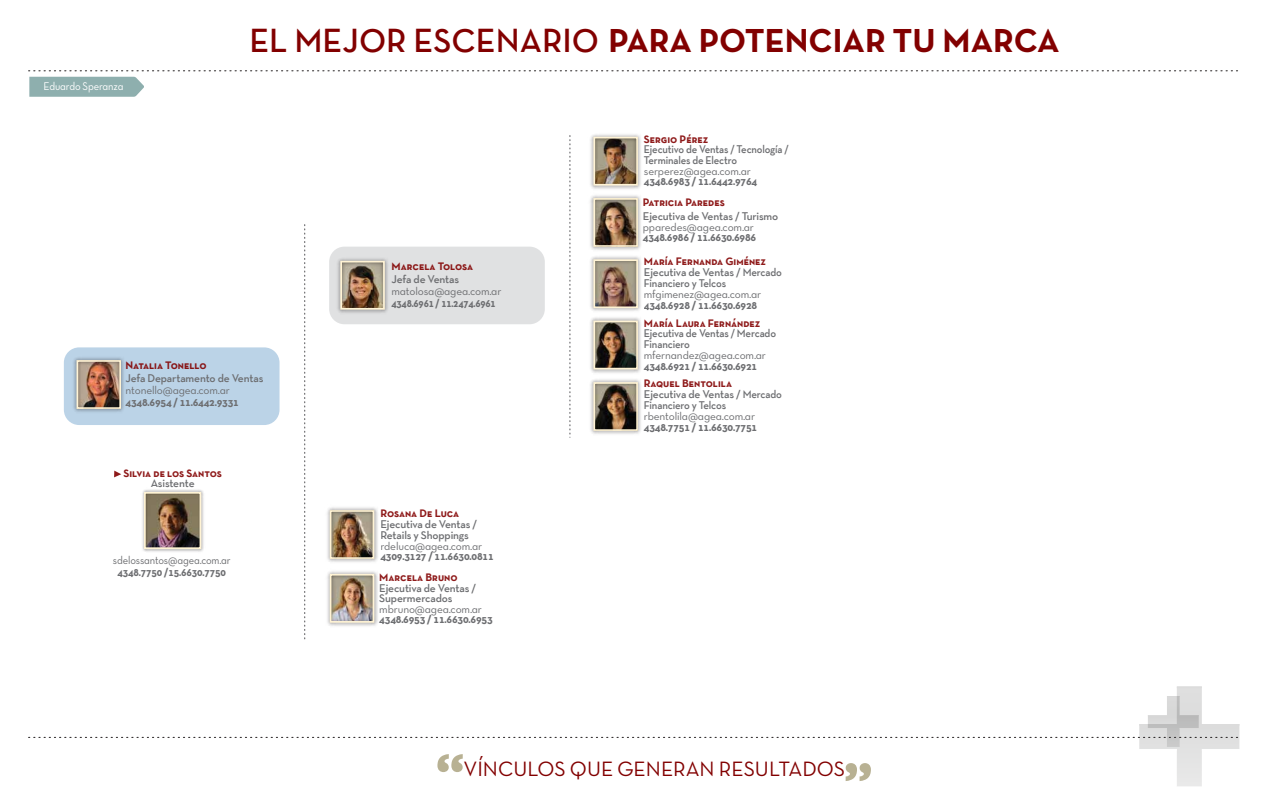
<style>
.page{position:relative;width:1268px;height:812px;background:#fff}
.page>*{position:absolute;margin:0;border:0;box-sizing:border-box;transform-origin:0 0}
.t1{font:700 33.8px "Neutra Text TF";color:#820000}
.t2{font:21.1px "Neutra Text TF Book Alt";color:#820000}
.t3{font:600 11.3px/11px "Neutra Text TF";letter-spacing:-.015em;color:#6d6e71}
.t4{font:11.3px "Neutra Text TF Book Alt";letter-spacing:-.015em;color:#6d6e71}
.t5{font:700 11.3px "Neutra Text TF";letter-spacing:-.02em;color:#6d6e71}
.t6{font:600 11.3px/11px "Neutra Text TF";letter-spacing:-.015em;color:#6d6e71;scale:.93 1}
.t7{font:600 11.3px/11px "Neutra Text TF";letter-spacing:-.015em;color:#6d6e71;scale:.94 1}
.t8{font:11.3px "Neutra Text TF Book Alt";letter-spacing:-.015em;color:#6d6e71;scale:.93 1}
.t9{font:700 11.3px "Neutra Text TF";letter-spacing:-.02em;color:#6d6e71;scale:.93 1}
.t10{font:700 11.3px "Neutra Text TF";letter-spacing:-.02em;color:#6d6e71;scale:.89 1}
.t11{font:11.3px "Neutra Text TF Book Alt";letter-spacing:-.015em;color:#fff;scale:.93 1}
.t12{font:11px "Neutra Text TF Bold SC";color:rgb(130 0 0/.9)}
.t13{font:11px "Neutra Text TF Bold SC";color:#820000}
.s1{font-weight:600}
</style>
<div class="page">
<div style="left:329px;top:247px;width:216px;height:77px;background:#e0e1e2;border-radius:15px"></div>
<svg style="left:304px;top:225px;width:1px;height:415px"></svg>
<svg style="left:114px;top:471px;width:7px;height:6px"></svg>
<img style="left:142px;top:489px;width:62px;height:63px">
<div style="left:144px;top:492px;width:57px;height:57px;border:2px solid #fff3d4"></div>
<div style="left:64px;top:347px;width:215px;height:78px;background:#bbd3e7;border-radius:15px"></div>
<img style="left:73px;top:357px;width:51px;height:55px">
<div style="left:77px;top:360px;width:44px;height:49px;border:2px solid #fff3d4"></div>
<svg style="left:569px;top:136px;width:1px;height:301px"></svg>
<img style="left:590px;top:134px;width:51px;height:300px">
<div style="left:593px;top:321px;width:45px;height:48px;border:2px solid #fff3d4"></div>
<img style="left:596px;top:385px;width:39px;height:43px">
<div style="left:593px;top:382px;width:45px;height:49px;border:2px solid #fff3d4"></div>
<img style="left:596px;top:262px;width:39px;height:43px">
<div style="left:593px;top:259px;width:45px;height:49px;border:2px solid #fff3d4"></div>
<img style="left:596px;top:201px;width:39px;height:43px">
<div style="left:593px;top:198px;width:45px;height:49px;border:2px solid #fff3d4"></div>
<img style="left:596px;top:140px;width:39px;height:43px">
<div style="left:593px;top:137px;width:45px;height:49px;border:2px solid #fff3d4"></div>
<img style="left:327px;top:507px;width:51px;height:55px">
<div style="left:330px;top:510px;width:44px;height:49px;border:2px solid #fff3d4"></div>
<img style="left:327px;top:571px;width:51px;height:55px">
<div style="left:330px;top:574px;width:44px;height:49px;border:2px solid #fff3d4"></div>
<svg style="left:29px;top:70px;width:1209px;height:1px"></svg>
<svg style="left:29px;top:686px;width:1210px;height:100px"></svg>
<svg style="left:29px;top:77px;width:115px;height:20px;background:#93b2b2"></svg>
<img style="left:337px;top:258px;width:51px;height:55px">
<div style="left:340px;top:261px;width:45px;height:49px;border:2px solid #fff3d4"></div>
<p class="t11" style="left:44px;top:80px;width:87px">Eduardo Speranza</p>
<h1 class="t1" style="left:249px;top:20px;width:811px"><span class="s1">EL MEJOR ESCENARIO</span> PARA POTENCIAR TU MARCA</h1>
<p class="t12" style="left:644px;top:132px;width:66px">Sergio Pérez</p>
<p class="t6" style="left:644px;top:144px;width:157px">Ejecutivo de Ventas / Tecnología /<br>Terminales de Electro</p>
<p class="t4" style="left:644px;top:165px;width:108px">serperez@agea.com.ar</p>
<p class="t5" style="left:644px;top:175px;width:115px">4348.6983 / 11.6442.9764</p>
<p class="t12" style="left:391px;top:259px;width:83px">Marcela Tolosa</p>
<p class="t3" style="left:391px;top:274px;width:69px">Jefa de Ventas</p>
<p class="t4" style="left:391px;top:284px;width:111px">matolosa@agea.com.ar</p>
<p class="t10" style="left:391px;top:296px;width:119px">4348.6961 / 11.2474.6961</p>
<p class="t12" style="left:643px;top:195px;width:84px">Patricia Paredes</p>
<p class="t3" style="left:643px;top:211px;width:137px">Ejecutiva de Ventas / Turismo</p>
<p class="t4" style="left:643px;top:220px;width:113px">pparedes@agea.com.ar</p>
<p class="t5" style="left:643px;top:230px;width:115px">4348.6986 / 11.6630.6986</p>
<p class="t12" style="left:644px;top:255px;width:124px">María Fernanda Giménez</p>
<p class="t3" style="left:644px;top:266px;width:139px">Ejecutiva de Ventas / Mercado<br>Financiero y Telcos</p>
<p class="t4" style="left:644px;top:287px;width:119px">mfgimenez@agea.com.ar</p>
<p class="t5" style="left:644px;top:298px;width:115px">4348.6928 / 11.6630.6928</p>
<p class="t12" style="left:125px;top:358px;width:82px">Natalia Tonello</p>
<p class="t3" style="left:125px;top:373px;width:139px">Jefa Departamento de Ventas</p>
<p class="t4" style="left:125px;top:384px;width:106px">ntonello@agea.com.ar</p>
<p class="t5" style="left:125px;top:396px;width:115px">4348.6954 / 11.6442.9331</p>
<p class="t13" style="left:123px;top:467px;width:100px">Silvia de los Santos</p>
<p class="t3" style="left:151px;top:477px;width:45px">Asistente</p>
<p class="t8" style="left:113px;top:553px;width:128px">sdelossantos@agea.com.ar</p>
<p class="t9" style="left:117px;top:565px;width:118px">4348.7750 /15.6630.7750</p>
<p class="t12" style="left:644px;top:317px;width:118px">María Laura Fernández</p>
<p class="t7" style="left:644px;top:327px;width:142px">Ejecutiva de Ventas / Mercado<br>Financiero</p>
<p class="t4" style="left:644px;top:348px;width:124px">mfernandez@agea.com.ar</p>
<p class="t5" style="left:644px;top:359px;width:115px">4348.6921 / 11.6630.6921</p>
<p class="t12" style="left:380px;top:507px;width:80px">Rosana De Luca</p>
<p class="t3" style="left:380px;top:518px;width:98px">Ejecutiva de Ventas /<br>Retails y Shoppings</p>
<p class="t4" style="left:380px;top:539px;width:103px">rdeluca@agea.com.ar</p>
<p class="t5" style="left:380px;top:549px;width:115px">4309.3127 / 11.6630.0811</p>
<p class="t12" style="left:379px;top:570px;width:80px">Marcela Bruno</p>
<p class="t3" style="left:379px;top:582px;width:98px;line-height:10px">Ejecutiva de Ventas /<br>Supermercados</p>
<p class="t4" style="left:379px;top:602px;width:104px">mbruno@agea.com.ar</p>
<p class="t5" style="left:379px;top:612px;width:115px">4348.6953 / 11.6630.6953</p>
<p class="t12" style="left:644px;top:377px;width:90px">Raquel Bentolila</p>
<p class="t3" style="left:644px;top:388px;width:139px">Ejecutiva de Ventas / Mercado<br>Financiero y Telcos</p>
<p class="t4" style="left:644px;top:409px;width:113px">rbentolila@agea.com.ar</p>
<p class="t5" style="left:644px;top:420px;width:115px">4348.7751 / 11.6630.7751</p>
<h2 class="t2" style="left:463px;top:756px;width:383px">VÍNCULOS QUE GENERAN RESULTADOS</h2>
</div>
